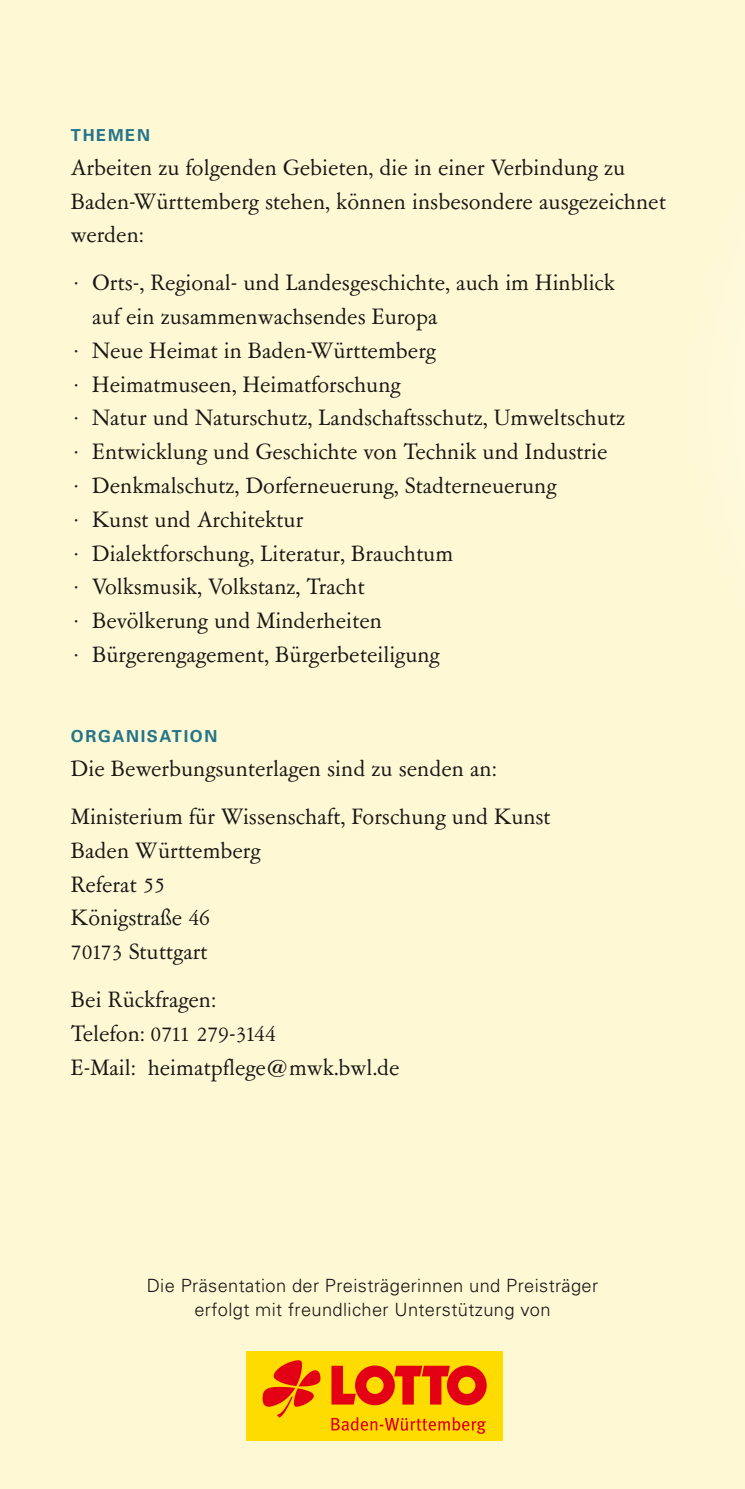
<style>
.page{position:relative;width:745px;height:1489px;background:#fff}
.page>*{position:absolute;margin:0;border:0;box-sizing:border-box;transform-origin:0 0}
.t1{font:25px/33.8px "Garamont Amst SB Rom";color:#171715}
.t2{font:300 18.25px/23.8px "Univers";letter-spacing:.02em;color:#171715;text-align:center}
.t3{font:700 16.5px "Univers";letter-spacing:.1em;color:#24748a}
.s1{font-family:"Times"}
</style>
<div class="page">
<div style="left:0;top:0;width:744px;height:1488px;background:#fff8d4"></div>
<hr style="left:744px;top:0;width:1px;height:1488px;background:#fff8d4">
<div style="left:246px;top:1351px;width:256px;height:89px;background:#ffdc00"></div>
<svg style="left:331px;top:1365px;width:155px;height:40px"></svg>
<svg style="left:262px;top:1360px;width:58px;height:57px"></svg>
<svg style="left:331px;top:1417px;width:154px;height:16px"></svg>
<h1 class="t3" style="left:71px;top:125px;width:80px">THEMEN</h1>
<p class="t1" style="left:71px;top:152px;width:596px">Arbeiten zu folgenden Gebieten, die in einer Verbindung zu<br>Baden-Württemberg stehen, können insbesondere ausgezeichnet werden:</p>
<p class="t1" style="left:71px;top:267px;width:545px">· Orts-, Regional- und Landesgeschichte, auch im Hinblick</p>
<p class="t1" style="left:92px;top:301px;width:346px">auf ein zusammenwachsendes Europa</p>
<p class="t1" style="left:71px;top:334px;width:366px">· Neue Heimat in Baden-Württemberg</p>
<p class="t1" style="left:71px;top:368px;width:331px">· Heimatmuseen, Heimatforschung</p>
<p class="t1" style="left:71px;top:402px;width:555px">· Natur und Naturschutz, Landschaftsschutz, Umweltschutz</p>
<p class="t1" style="left:71px;top:436px;width:537px">· Entwicklung und Geschichte von Technik und Industrie</p>
<p class="t1" style="left:71px;top:469px;width:486px">· Denkmalschutz, Dorferneuerung, Stadterneuerung</p>
<p class="t1" style="left:71px;top:503px;width:234px">· Kunst und Architektur</p>
<p class="t1" style="left:71px;top:537px;width:383px">· Dialektforschung, Literatur, Brauchtum</p>
<p class="t1" style="left:71px;top:571px;width:295px">· Volksmusik, Volkstanz, Tracht</p>
<p class="t1" style="left:71px;top:604px;width:312px">· Bevölkerung und Minderheiten</p>
<p class="t1" style="left:71px;top:638px;width:370px">· Bürgerengagement, Bürgerbeteiligung</p>
<h1 class="t3" style="left:71px;top:725px;width:148px">ORGANISATION</h1>
<p class="t1" style="left:71px;top:745px;width:481px;line-height:48px">Die Bewerbungsunterlagen sind zu senden an:<br>Ministerium für Wissenschaft, Forschung und Kunst</p>
<p class="t1" style="left:71px;top:834px;width:191px">Baden Württemberg<br>Referat 55<br>Königstraße 46<br>70173 Stuttgart</p>
<p class="t1" style="left:71px;top:983px;width:330px">Bei Rückfragen:<br>Telefon: 0711 279-3144<br>E-Mail: heimatpflege<span class="s1">@</span>mwk.bwl.de</p>
<p class="t2" style="left:147px;top:1272px;width:452px">Die Präsentation der Preisträgerinnen und Preisträger erfolgt mit freundlicher Unterstützung von</p>
</div>
